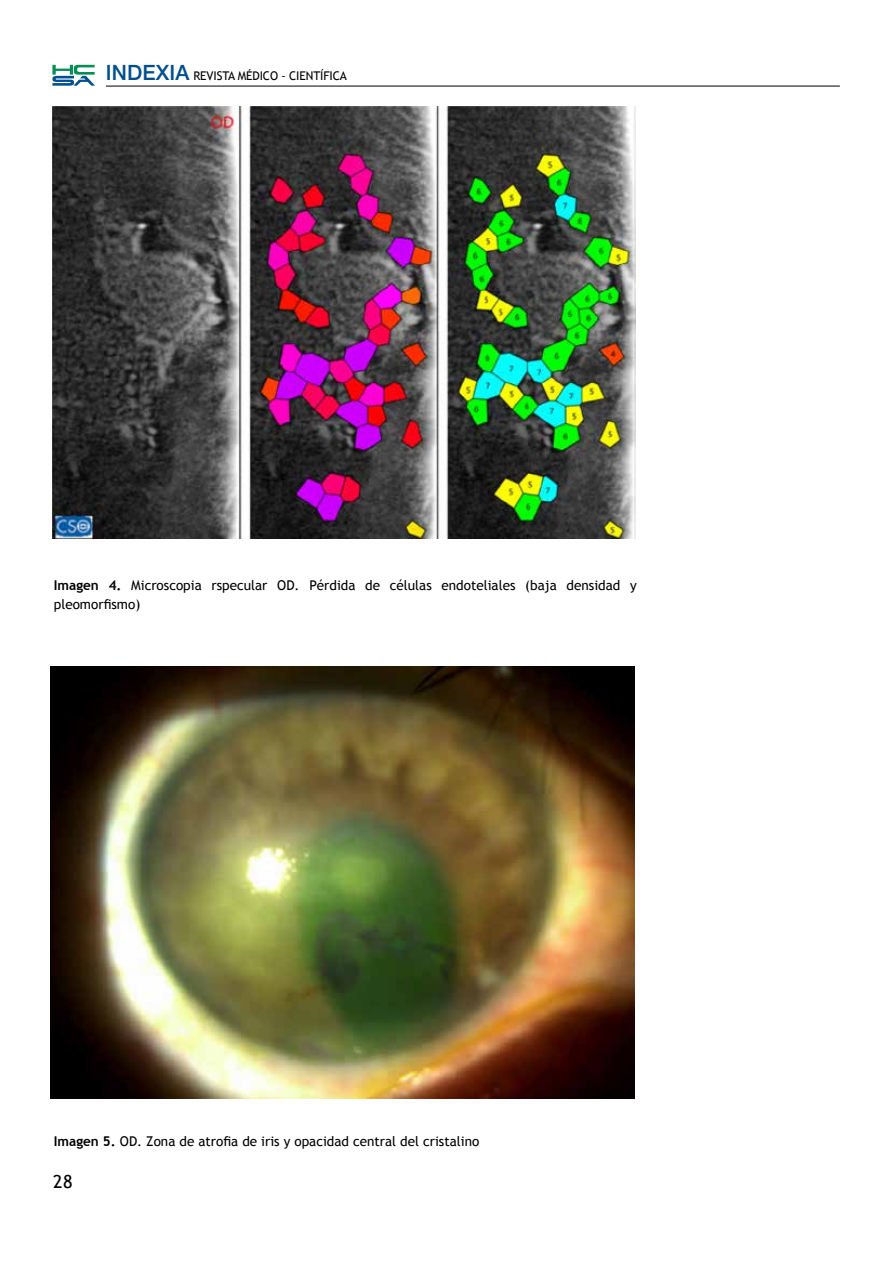
<style>
.page{position:relative;width:893px;height:1263px;background:#fff}
.page>*{position:absolute;margin:0;border:0;box-sizing:border-box;transform-origin:0 0}
.t1{font:18px "Trebuchet MS";color:#000}
.t2{font:13.5px/19.5px "Trebuchet MS";color:#000}
.t3{font:12px "Trebuchet MS";letter-spacing:-.01em;color:#000}
.s1{font-family:"Helvetica Neue";font-weight:500;font-size:21px;color:#024f90}
.s2{font-weight:700}
</style>
<div class="page">
<hr style="left:106px;top:86px;width:734px;height:1px;background:#000">
<svg style="left:52px;top:65px;width:43px;height:21px"></svg>
<img style="left:51px;top:666px;width:584px;height:432px">
<img style="left:53px;top:106px;width:582px;height:432px">
<p class="t3" style="left:106px;top:69px;width:243px"><span class="s1">INDEXIA</span> REVISTA MÉDICO - CIENTÍFICA</p>
<p class="t2" style="left:54px;top:576px;width:584px"><span class="s2">Imagen 4.</span> Microscopia rspecular OD. Pérdida de células endoteliales (baja densidad y pleomorfismo)</p>
<p class="t2" style="left:54px;top:1132px;width:427px"><span class="s2">Imagen 5.</span> OD. Zona de atrofia de iris y opacidad central del cristalino</p>
<h1 class="t1" style="left:53px;top:1170px;width:21px">28</h1>
</div>
